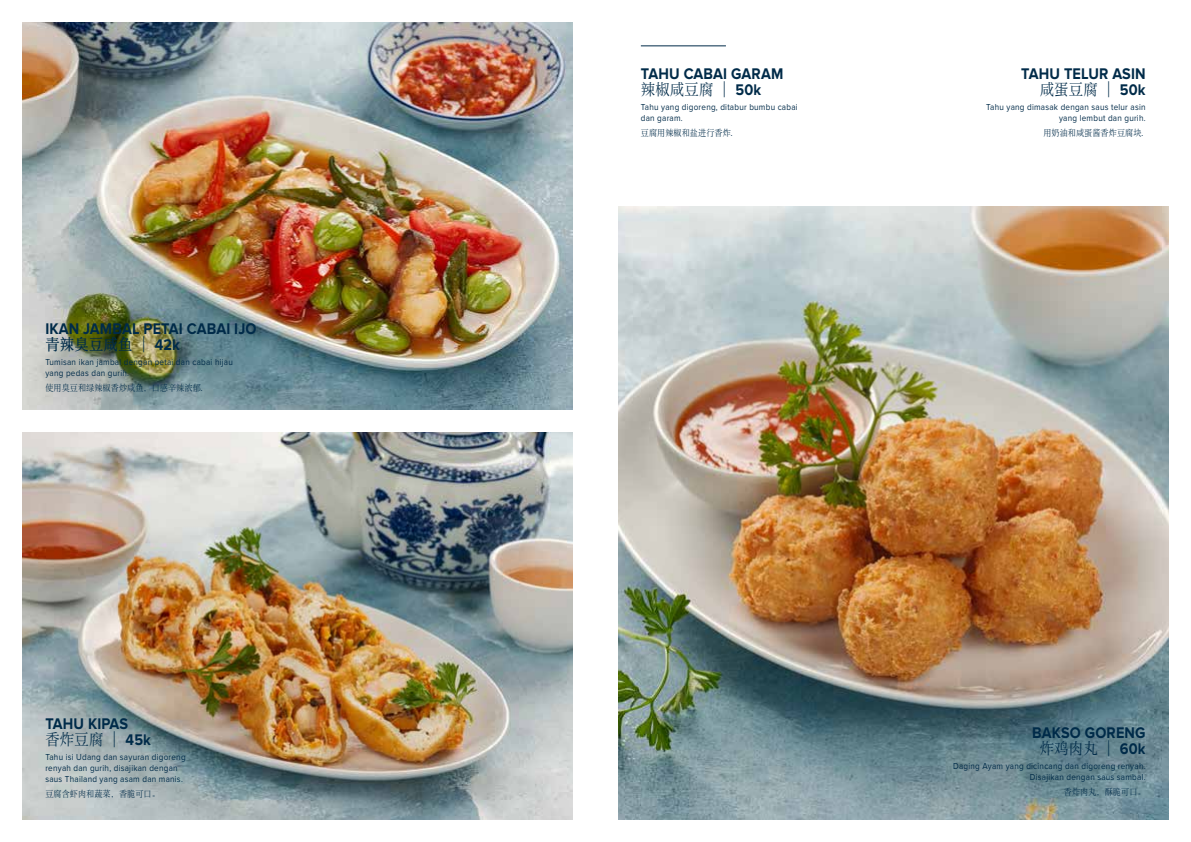
<style>
.page{position:relative;width:1191px;height:842px;background:#fff}
.page>*{position:absolute;margin:0;border:0;box-sizing:border-box;transform-origin:0 0}
.t1{font:700 16px "Proxima Nova";letter-spacing:.01em;color:#002b49;scale:.9 1}
.t2{font:16px "Sim Song";letter-spacing:.01em;color:#002b49;scale:.9 1}
.t3{font:700 16px "Sim Song";letter-spacing:.01em;color:#002b49;scale:.9 1}
.t4{font:9px/11px "Proxima Nova";letter-spacing:.03em;color:#002b49;scale:.9 1}
.t5{font:9px "Sim Song";letter-spacing:.01em;color:#002b49;scale:.9 1}
.s1{font-weight:400}
.s2{font-family:"Proxima Nova"}
.s3{font-family:"Proxima Nova";font-weight:700}
</style>
<div class="page">
<img style="left:23px;top:432px;width:550px;height:387px">
<img style="left:23px;top:23px;width:550px;height:387px">
<img style="left:618px;top:207px;width:550px;height:612px">
<hr style="left:641px;top:45px;width:85px;height:1px;background:#002b49">
<h1 class="t1" style="left:45px;top:320px;width:236px">IKAN JAMBAL PETAI CABAI IJO</h1>
<h1 class="t3" style="left:45px;top:337px;width:151px">青辣臭豆咸鱼 <span class="s1">|</span> <span class="s2">42k</span></h1>
<p class="t4" style="left:45px;top:357px;width:210px">Tumisan ikan jambal dengan petai dan cabai hijau yang pedas dan gurih.</p>
<p class="t5" style="left:45px;top:384px;width:179px">使用臭豆和绿辣椒香炒咸鱼，口感辛辣浓郁.</p>
<h1 class="t1" style="left:45px;top:714px;width:93px">TAHU KIPAS</h1>
<h1 class="t2" style="left:45px;top:731px;width:119px">香炸豆腐 | <span class="s3">45k</span></h1>
<p class="t4" style="left:45px;top:751px;width:157px">Tahu isi Udang dan sayuran digoreng renyah dan gurih, disajikan dengan saus Thailand yang asam dan manis.</p>
<p class="t5" style="left:45px;top:789px;width:129px">豆腐含虾肉和蔬菜，香脆可口。</p>
<h1 class="t1" style="left:641px;top:64px;width:160px">TAHU CABAI GARAM</h1>
<h1 class="t2" style="left:641px;top:81px;width:135px">辣椒咸豆腐 | <span class="s3">50k</span></h1>
<p class="t4" style="left:641px;top:101px;width:176px">Tahu yang digoreng, ditabur bumbu cabai dan garam.</p>
<p class="t5" style="left:641px;top:128px;width:106px">豆腐用辣椒和盐进行香炸.</p>
<h1 class="t1" style="left:1021px;top:64px;width:140px">TAHU TELUR ASIN</h1>
<h1 class="t2" style="left:1039px;top:81px;width:119px">咸蛋豆腐 | <span class="s3">50k</span></h1>
<p class="t4" style="left:986px;top:101px;width:179px;text-align:right">Tahu yang dimasak dengan saus telur asin yang lembut dan gurih.</p>
<p class="t5" style="left:1043px;top:128px;width:115px">用奶油和咸蛋酱香炸豆腐块.</p>
<h1 class="t1" style="left:1032px;top:724px;width:127px">BAKSO GORENG</h1>
<h1 class="t2" style="left:1039px;top:740px;width:119px">炸鸡肉丸 | <span class="s3">60k</span></h1>
<p class="t4" style="left:953px;top:761px;width:215px;text-align:right">Daging Ayam yang dicincang dan digoreng renyah.<br>Disajikan dengan saus sambal.</p>
<p class="t5" style="left:1063px;top:787px;width:92px">香炸肉丸，酥脆可口。</p>
</div>
